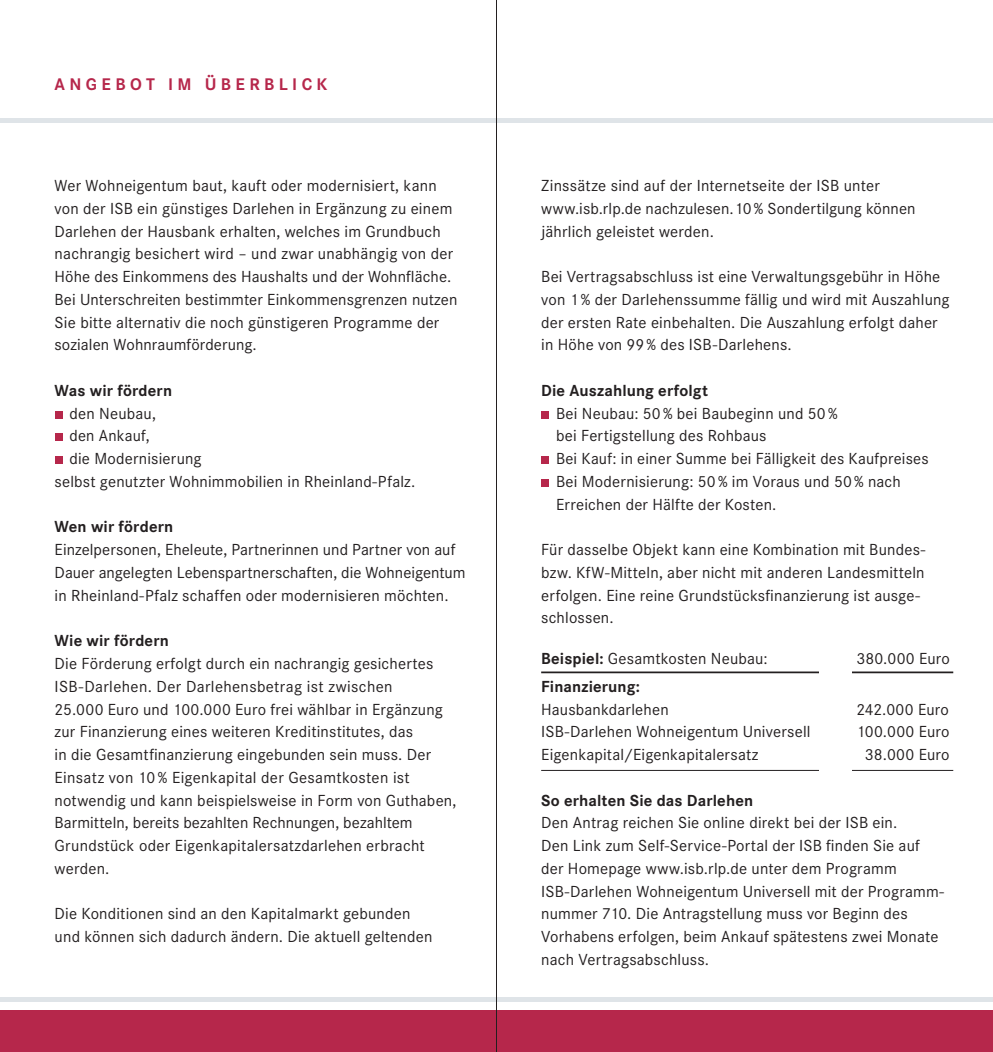
<style>
.page{position:relative;width:993px;height:1052px;background:#fff}
.page>*{position:absolute;margin:0;border:0;box-sizing:border-box;transform-origin:0 0}
.t1{font:700 17.5px "Corporate S";color:#b6274b}
.t2{font:16.62px/22.8px "Corporate S";letter-spacing:.01em;color:#231f20}
.t3{font:700 16.62px "Corporate S";letter-spacing:.01em;color:#231f20}
.s1{font-weight:700}
</style>
<div class="page">
<div style="left:0;top:997px;width:992px;height:5px;background:#dfe4e8"></div>
<div style="left:0;top:118px;width:992px;height:5px;background:#dfe4e8"></div>
<div style="left:0;top:1010px;width:992px;height:42px;background:#b6274b"></div>
<hr style="left:541px;top:671px;width:411px;height:2px;background:#231f20">
<hr style="left:541px;top:770px;width:411px;height:1px;background:#231f20">
<div style="left:541px;top:411px;width:8px;height:8px;background:#b6274b"></div>
<div style="left:541px;top:456px;width:8px;height:8px;background:#b6274b"></div>
<div style="left:541px;top:479px;width:8px;height:8px;background:#b6274b"></div>
<div style="left:55px;top:411px;width:8px;height:8px;background:#b6274b"></div>
<div style="left:55px;top:433px;width:8px;height:8px;background:#b6274b"></div>
<div style="left:55px;top:456px;width:8px;height:8px;background:#b6274b"></div>
<div style="left:819px;top:650px;width:32px;height:136px;background:#fff"></div>
<hr style="left:496px;top:0;width:1px;height:1052px;background:#231f20">
<p class="t1" style="left:55px;top:74px;width:273px">Angebot im Über blick</p>
<p class="t2" style="left:55px;top:174px;width:404px">Wer Wohneigentum baut, kauft oder modernisiert, kann von der ISB ein günstiges Darlehen in Ergänzung zu einem Darlehen der Hausbank erhalten, welches im Grundbuch nachrangig besichert wird – und zwar unabhängig von der Höhe des Einkommens des Haushalts und der Wohnfläche.<br>Bei Unterschreiten bestimmter Einkommensgrenzen nutzen Sie bitte alternativ die noch günstigeren Programme der sozialen Wohnraumförderung.</p>
<p class="t3" style="left:55px;top:381px;width:119px">Was wir fördern</p>
<p class="t2" style="left:69px;top:402px;width:88px">den Neubau,</p>
<p class="t2" style="left:69px;top:425px;width:82px">den Ankauf,</p>
<p class="t2" style="left:69px;top:447px;width:134px">die Modernisierung</p>
<p class="t2" style="left:55px;top:470px;width:362px">selbst genutzter Wohnimmobilien in Rheinland-Pfalz.</p>
<p class="t3" style="left:55px;top:517px;width:120px">Wen wir fördern</p>
<p class="t2" style="left:55px;top:538px;width:412px">Einzelpersonen, Eheleute, Partnerinnen und Partner von auf<br>Dauer angelegten Lebenspartnerschaften, die Wohneigentum in Rheinland-Pfalz schaffen oder modernisieren möchten.</p>
<p class="t3" style="left:55px;top:631px;width:116px">Wie wir fördern</p>
<p class="t2" style="left:55px;top:652px;width:403px">Die Förderung erfolgt durch ein nachrangig gesichertes ISB-Darlehen. Der Darlehensbetrag ist zwischen<br>25.000 Euro und 100.000 Euro frei wählbar in Ergänzung zur Finanzierung eines weiteren Kreditinstitutes, das<br>in die Gesamtfinanzierung eingebunden sein muss. Der Einsatz von 10 % Eigenkapital der Gesamtkosten ist notwendig und kann beispielsweise in Form von Guthaben, Barmitteln, bereits bezahlten Rechnungen, bezahltem Grundstück oder Eigenkapitalersatzdarlehen erbracht werden.</p>
<p class="t2" style="left:55px;top:902px;width:379px">Die Konditionen sind an den Kapitalmarkt gebunden und können sich dadurch ändern. Die aktuell geltenden</p>
<p class="t2" style="left:541px;top:174px;width:376px">Zinssätze sind auf der Internetseite der ISB unter www.isb.rlp.de nachzulesen. 10% Sondertilgung können jährlich geleistet werden.</p>
<p class="t2" style="left:541px;top:265px;width:410px">Bei Vertragsabschluss ist eine Verwaltungsgebühr in Höhe von 1% der Darlehenssumme fällig und wird mit Auszahlung der ersten Rate einbehalten. Die Auszahlung erfolgt daher in Höhe von 99% des ISB-Darlehens.</p>
<p class="t3" style="left:541px;top:381px;width:168px">Die Auszahlung erfolgt</p>
<p class="t2" style="left:556px;top:402px;width:374px">Bei Neubau: 50% bei Baubeginn und 50%<br>bei Fertigstellung des Rohbaus<br>Bei Kauf: in einer Summe bei Fälligkeit des Kaufpreises Bei Modernisierung: 50% im Voraus und 50% nach Erreichen der Hälfte der Kosten.</p>
<p class="t2" style="left:541px;top:538px;width:385px">Für dasselbe Objekt kann eine Kombination mit Bundes&shy;bzw. KfW-Mitteln, aber nicht mit anderen Landesmitteln erfolgen. Eine reine Grundstücksfinanzierung ist ausge&shy;schlossen.</p>
<p class="t2" style="left:541px;top:647px;width:228px"><span class="s1">Beispiel:</span> Gesamtkosten Neubau:</p>
<p class="t2" style="left:856px;top:647px;width:95px">380.000 Euro</p>
<p class="t3" style="left:541px;top:676px;width:100px">Finanzierung:</p>
<p class="t2" style="left:541px;top:698px;width:129px">Hausbankdarlehen</p>
<p class="t2" style="left:856px;top:698px;width:94px">242.000 Euro</p>
<p class="t2" style="left:541px;top:720px;width:271px">ISB-Darlehen Wohneigentum Universell</p>
<p class="t2" style="left:856px;top:720px;width:95px">100.000 Euro</p>
<p class="t2" style="left:541px;top:743px;width:219px">Eigenkapital/Eigenkapitalersatz</p>
<p class="t2" style="left:864px;top:743px;width:86px">38.000 Euro</p>
<p class="t3" style="left:541px;top:790px;width:213px">So erhalten Sie das Darlehen</p>
<p class="t2" style="left:541px;top:811px;width:404px">Den Antrag reichen Sie online direkt bei der ISB ein.<br>Den Link zum Self-Service-Portal der ISB finden Sie auf der Homepage www.isb.rlp.de unter dem Programm ISB-Darlehen Wohneigentum Universell mit der Programm&shy;nummer 710. Die Antragstellung muss vor Beginn des Vorhabens erfolgen, beim Ankauf spätestens zwei Monate nach Vertragsabschluss.</p>
</div>
